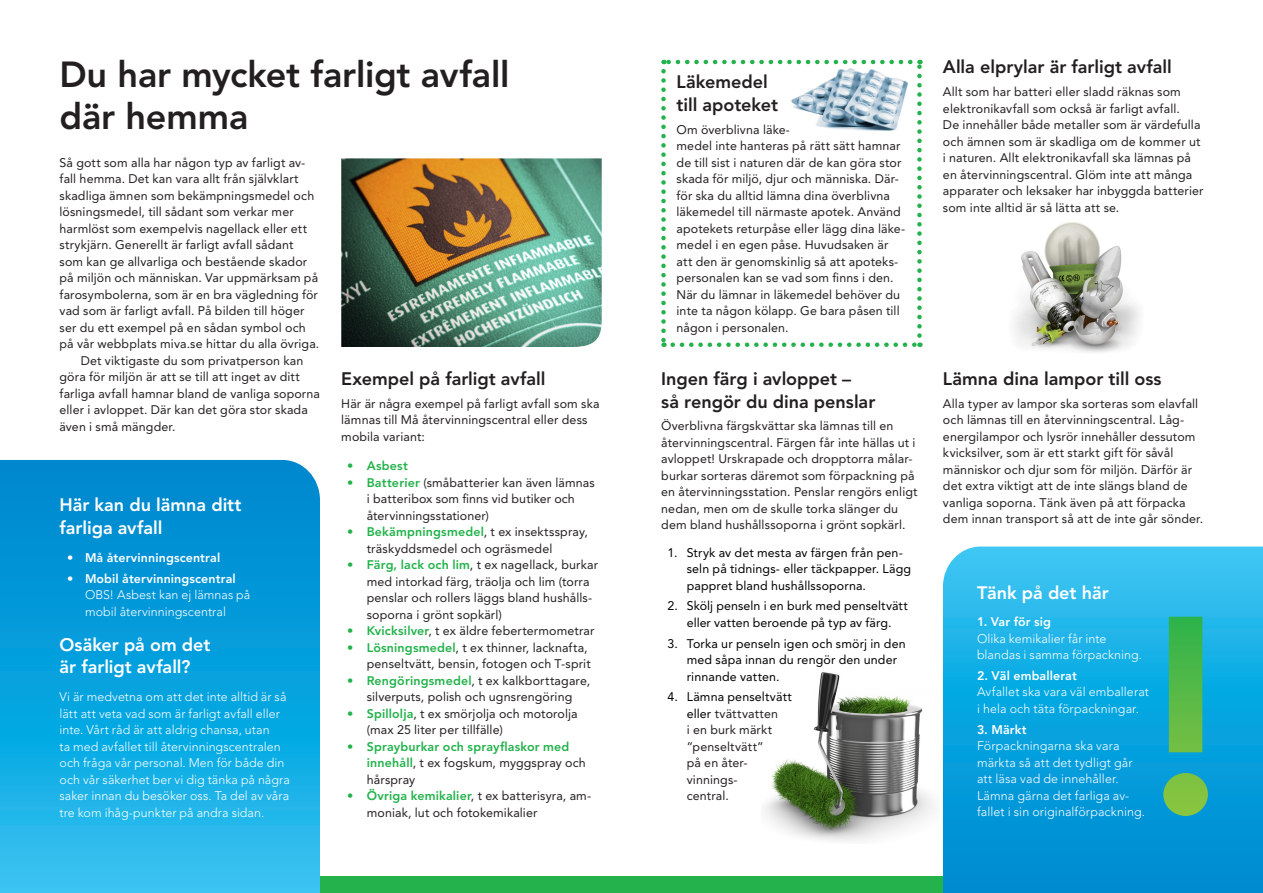
<style>
.page{position:relative;width:1263px;height:893px;background:#fff}
.page>*{position:absolute;margin:0;border:0;box-sizing:border-box;transform-origin:0 0}
.Infotext{font:800 279px "Avenir LT Std";color:#fff}
.t1{font:800 36px/42px "Avenir LT Std";letter-spacing:-.005em;color:#231f20}
.t2{font:800 18px/22.5px "Avenir LT Std";color:#231f20}
.t3{font:800 18px/22.5px "Avenir LT Std";color:#fff}
.Bröd{font:12.45px/16.5px "Avenir LT Std";letter-spacing:.01em;color:#231f20}
.Bröd-2{font:300 12.45px/16.5px "Avenir LT Std";letter-spacing:.005em;color:#fff}
.Brödtext__första_sty{font:12.45px/16.5px "Avenir LT Std";letter-spacing:.01em;color:#231f20}
.Bröd-3{font:12.45px/16.5px "Avenir LT Std";letter-spacing:.01em;color:#000}
.Bröd-4{font:800 12.45px/16.5px "Avenir LT Std";letter-spacing:.015em;color:#23b24b}
.Bröd-5{font:800 12.45px "Avenir LT Std";letter-spacing:.01em;color:#fff}
.s1{font-weight:800}
.s2{font-weight:800;color:#23b24b}
.s3{font-weight:400;color:#231f20}
.s4{color:#000}
</style>
<div class="page">
<div style="left:0;top:876px;width:1263px;height:17px;background:#23b24b"></div>
<img style="left:765px;top:672px;width:168px;height:169px">
<img style="left:1014px;top:222px;width:126px;height:131px">
<svg style="left:0;top:460px;width:320px;height:433px;background:#0ea3de"></svg>
<svg style="left:943px;top:547px;width:320px;height:346px;background:#11a6e0"></svg>
<svg style="left:661px;top:71px;width:5px;height:276px"></svg>
<svg style="left:673px;top:342px;width:247px;height:5px"></svg>
<svg style="left:917px;top:60px;width:5px;height:276px"></svg>
<svg style="left:663px;top:60px;width:247px;height:4px"></svg>
<img style="left:341px;top:158px;width:261px;height:189px">
<img style="left:791px;top:69px;width:117px;height:62px">
<h1 class="t1" style="left:60px;top:54px;width:451px">Du har mycket farligt avfall där hemma</h1>
<p class="Brödtext__första_sty" style="left:60px;top:154px;width:261px">Så gott som alla har någon typ av farligt av&shy;fall hemma. Det kan vara allt från självklart skadliga ämnen som bekämpningsmedel och lösningsmedel, till sådant som verkar mer harmlöst som exempelvis nagellack eller ett strykjärn. Generellt är farligt avfall sådant som kan ge allvarliga och bestående skador på miljön och människan. Var uppmärksam på farosymbolerna, som är en bra vägledning för vad som är farligt avfall. På bilden till höger ser du ett exempel på en sådan symbol och på vår webbplats miva.se hittar du alla övriga.</p>
<p class="Bröd" style="left:60px;top:352px;width:262px;text-indent:21px">Det viktigaste du som privatperson kan göra för miljön är att se till att inget av ditt farliga avfall hamnar bland de vanliga soporna eller i avloppet. Där kan det göra stor skada även i små mängder.</p>
<h3 class="t3" style="left:60px;top:494px;width:184px">Här kan du lämna ditt farliga avfall</h3>
<p class="Bröd-5" style="left:67px;top:550px;width:155px">• Må återvinningscentral</p>
<p class="Bröd-2" style="left:85px;top:570px;width:167px;text-indent:-18px"><span class="s1">• Mobil återvinningscentral<br></span>OBS! Asbest kan ej lämnas på mobil återvinningscentral</p>
<h3 class="t3" style="left:60px;top:633px;width:152px">Osäker på om det är farligt avfall?</h3>
<p class="Bröd-2" style="left:60px;top:688px;width:232px">Vi är medvetna om att det inte alltid är så lätt att veta vad som är farligt avfall eller inte. Vårt råd är att aldrig chansa, utan<br>ta med avfallet till återvinningscentralen och fråga vår personal. Men för både din och vår säkerhet ber vi dig tänka på några saker innan du besöker oss. Ta del av våra tre kom ihåg-punkter på andra sidan.</p>
<h3 class="t2" style="left:341px;top:368px;width:206px">Exempel på farligt avfall</h3>
<p class="Bröd" style="left:341px;top:395px;width:260px">Här är några exempel på farligt avfall som ska lämnas till Må återvinningscentral eller dess mobila variant:</p>
<p class="Bröd-4" style="left:347px;top:458px;width:62px">• Asbest</p>
<p class="Bröd" style="left:367px;top:474px;width:230px;text-indent:-20px"><span class="s2">• Batterier</span> (småbatterier kan även lämnas i batteribox som finns vid butiker och återvinningsstationer)</p>
<p class="Bröd" style="left:367px;top:524px;width:223px;text-indent:-20px"><span class="s2">• Bekämpningsmedel</span>, t ex insektsspray, träskyddsmedel och ogräsmedel</p>
<p class="Bröd" style="left:367px;top:557px;width:233px;text-indent:-20px"><span class="s2">• Färg, lack och lim</span>, t ex nagellack, burkar med intorkad färg, träolja och lim (torra penslar och rollers läggs bland hushålls&shy;soporna i grönt sopkärl)</p>
<p class="Bröd" style="left:347px;top:623px;width:249px"><span class="s2">• Kvicksilver</span>, t ex äldre febertermometrar</p>
<p class="Bröd" style="left:347px;top:639px;width:245px;text-align:right"><span class="s2">• Lösningsmedel</span>, t ex thinner, lacknafta, penseltvätt, bensin, fotogen och T-sprit</p>
<p class="Bröd" style="left:347px;top:672px;width:244px;text-align:center"><span class="s2">• Rengöringsmedel</span>, t ex kalkborttagare, silverputs, polish och ugnsrengöring</p>
<p class="Bröd" style="left:367px;top:705px;width:212px;text-indent:-20px"><span class="s2">• Spillolja</span>, t ex smörjolja och motorolja (max 25 liter per tillfälle)</p>
<p class="Bröd-4" style="left:367px;top:738px;width:221px;text-indent:-20px">• Sprayburkar och sprayflaskor med innehåll<span class="s3">, t ex fogskum, myggspray och hårspray</span></p>
<p class="Bröd" style="left:367px;top:788px;width:226px;text-indent:-20px"><span class="s2">• Övriga kemikalier</span>, t ex batterisyra, am&shy;moniak, lut och fotokemikalier</p>
<h3 class="t2" style="left:676px;top:71px;width:103px">Läkemedel till apoteket</h3>
<p class="Bröd" style="left:676px;top:121px;width:230px">Om överblivna läke-<br>medel inte hanteras på rätt sätt hamnar de till sist i naturen där de kan göra stor skada för miljö, djur och människa. Där&shy;för ska du alltid lämna dina överblivna läkemedel till närmaste apotek. Använd apotekets returpåse eller lägg dina läke&shy;medel i en egen påse. Huvudsaken är att den är genomskinlig så att apoteks&shy;personalen kan se vad som finns i den.<br>När du lämnar in läkemedel behöver du inte ta någon kölapp. Ge bara påsen till någon i personalen.</p>
<h3 class="t2" style="left:661px;top:368px;width:216px">Ingen färg i avloppet –<br>så rengör du dina penslar</h3>
<p class="Bröd" style="left:661px;top:418px;width:258px">Överblivna färgskvättar ska lämnas till en återvinningscentral. Färgen får inte hällas ut i avloppet! Urskrapade och dropptorra målar&shy;burkar sorteras däremot som förpackning på en återvinningsstation. Penslar rengörs enligt nedan, men om de skulle torka slänger du dem bland hushållssoporna i grönt sopkärl.</p>
<p class="Bröd-3" style="left:687px;top:544px;width:226px;text-indent:-19px">1. Stryk av det mesta av färgen från pen&shy;seln på tidnings- eller täckpapper. Lägg pappret bland hushållssoporna.</p>
<p class="Bröd-3" style="left:668px;top:598px;width:242px;text-align:center">2. Skölj penseln i en burk med penseltvätt eller vatten beroende på typ av färg.</p>
<p class="Bröd-3" style="left:687px;top:635px;width:220px;text-indent:-19px">3. Torka ur penseln igen och smörj in den med såpa innan du rengör den under rinnande vatten.</p>
<p class="Bröd" style="left:687px;top:689px;width:107px;text-indent:-19px"><span class="s4">4. Lämna penseltvätt eller</span> tvättvatten<br>i en burk märkt ”penseltvätt”<br>på en åter&shy;vinnings-<br>central.</p>
<h3 class="t2" style="left:943px;top:56px;width:230px">Alla elprylar är farligt avfall</h3>
<p class="Bröd" style="left:943px;top:84px;width:262px">Allt som har batteri eller sladd räknas som elektronikavfall som också är farligt avfall.<br>De innehåller både metaller som är värdefulla och ämnen som är skadliga om de kommer ut i naturen. Allt elektronikavfall ska lämnas på en återvinningscentral. Glöm inte att många apparater och leksaker har inbyggda batterier som inte alltid är så lätta att se.</p>
<h3 class="t2" style="left:943px;top:368px;width:220px">Lämna dina lampor till oss</h3>
<p class="Bröd" style="left:943px;top:395px;width:262px">Alla typer av lampor ska sorteras som elavfall och lämnas till en återvinningscentral. Låg&shy;energilampor och lysrör innehåller dessutom kvicksilver, som är ett starkt gift för såvål människor och djur som för miljön. Därför är det extra viktigt att de inte slängs bland de vanliga soporna. Tänk även på att förpacka dem innan transport så att de inte går sönder.</p>
<h3 class="t3" style="left:977px;top:581px;width:133px">Tänk på det här</h3>
<p class="Bröd-5" style="left:977px;top:614px;width:76px">1. Var för sig</p>
<p class="Bröd-2" style="left:977px;top:630px;width:166px">Olika kemikalier får inte blandas i samma förpackning.</p>
<p class="Bröd-5" style="left:977px;top:668px;width:101px">2. Väl emballerat</p>
<p class="Bröd-2" style="left:977px;top:684px;width:174px">Avfallet ska vara väl emballerat i hela och täta förpackningar.</p>
<p class="Bröd-5" style="left:977px;top:722px;width:51px">3. Märkt</p>
<p class="Bröd-2" style="left:977px;top:738px;width:170px">Förpackningarna ska vara märkta så att det tydligt går att läsa vad de innehåller.<br>Lämna gärna det farliga av&shy;fallet i sin originalförpackning.</p>
<p class="Infotext" style="left:1144px;top:552px;width:84px">!</p>
</div>
